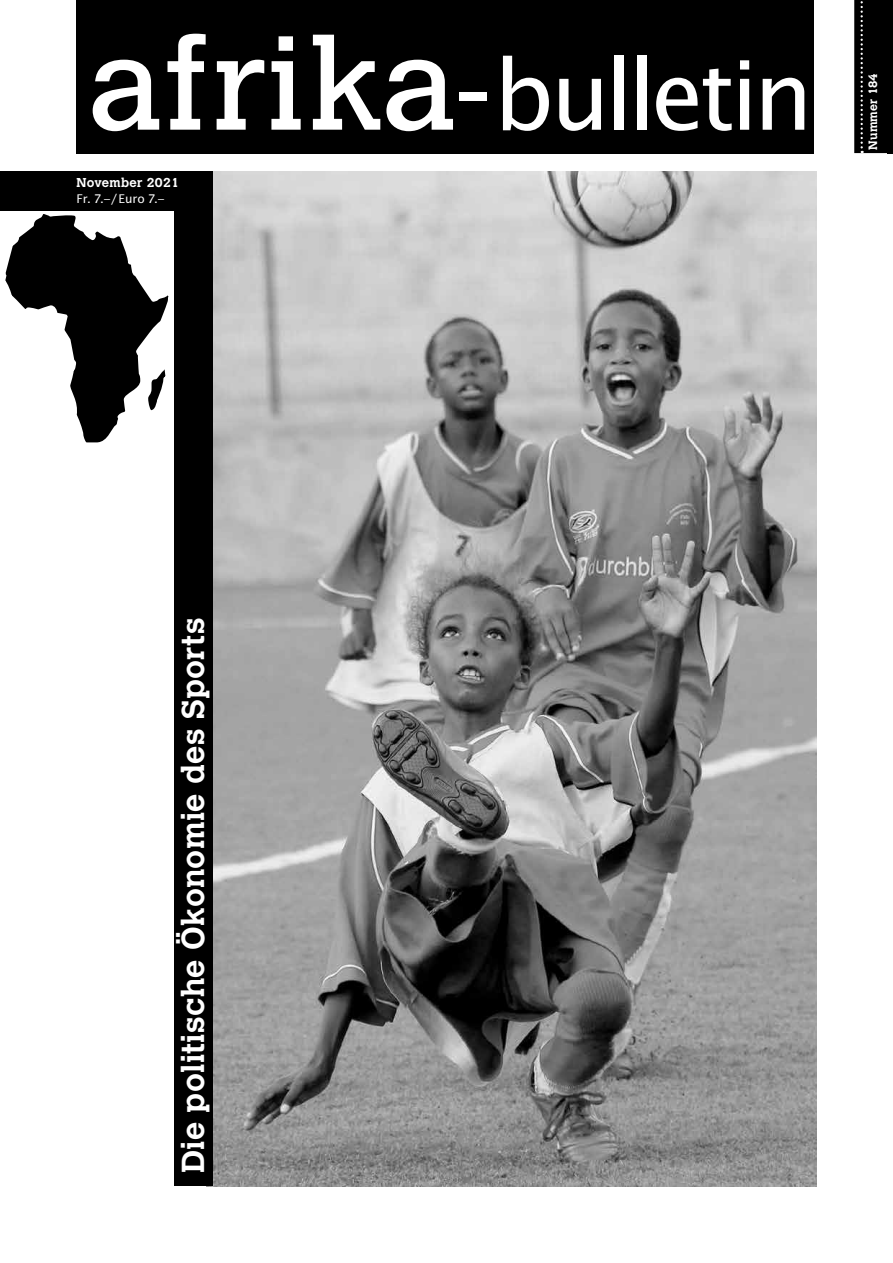
<style>
.page{position:relative;width:893px;height:1263px;background:#fff}
.page>*{position:absolute;margin:0;border:0;box-sizing:border-box;transform-origin:0 0}
.t1{font:96px "Lucida Sans";letter-spacing:-.05em;color:#fff}
.t2{font:700 31.5px "Calvert";letter-spacing:.01em;color:#fff}
.t3{font:700 12.75px "Calvert";letter-spacing:.025em;color:#fff}
.t4{font:12px "Lucida Sans";letter-spacing:.005em;color:#fff}
.t5{font:700 12px "Calvert";letter-spacing:.02em;color:#fff}
.s1{font-family:"Calvert";font-size:127.5px}
.s2{font-family:"Calvert";font-weight:300;font-size:124.5px}
</style>
<div class="page">
<img style="left:213px;top:171px;width:603px;height:1015px">
<div style="left:77px;top:0;width:737px;height:153px;background:#000"></div>
<div style="left:854px;top:0;width:39px;height:153px;background:#000"></div>
<svg style="left:860px;top:1px;width:3px;height:152px"></svg>
<svg style="left:5px;top:214px;width:164px;height:229px"></svg>
<div style="left:174px;top:171px;width:39px;height:1015px;background:#000"></div>
<div style="left:0;top:171px;width:213px;height:40px;background:#000"></div>
<h1 class="t1" style="left:88px;top:36px;width:727px"><span class="s1">afrika</span><span class="s2">-</span>bulletin</h1>
<p class="t3" style="left:77px;top:174px;width:104px">November 2021</p>
<p class="t4" style="left:77px;top:192px;width:89px">Fr. 7.–/Euro 7.–</p>
<p class="t5" style="left:865px;top:150px;width:78px;rotate:-90deg">Nummer 184</p>
<p class="t2" style="left:173px;top:1173px;width:557px;rotate:-90deg">Die politische Ökonomie des Sports</p>
</div>
